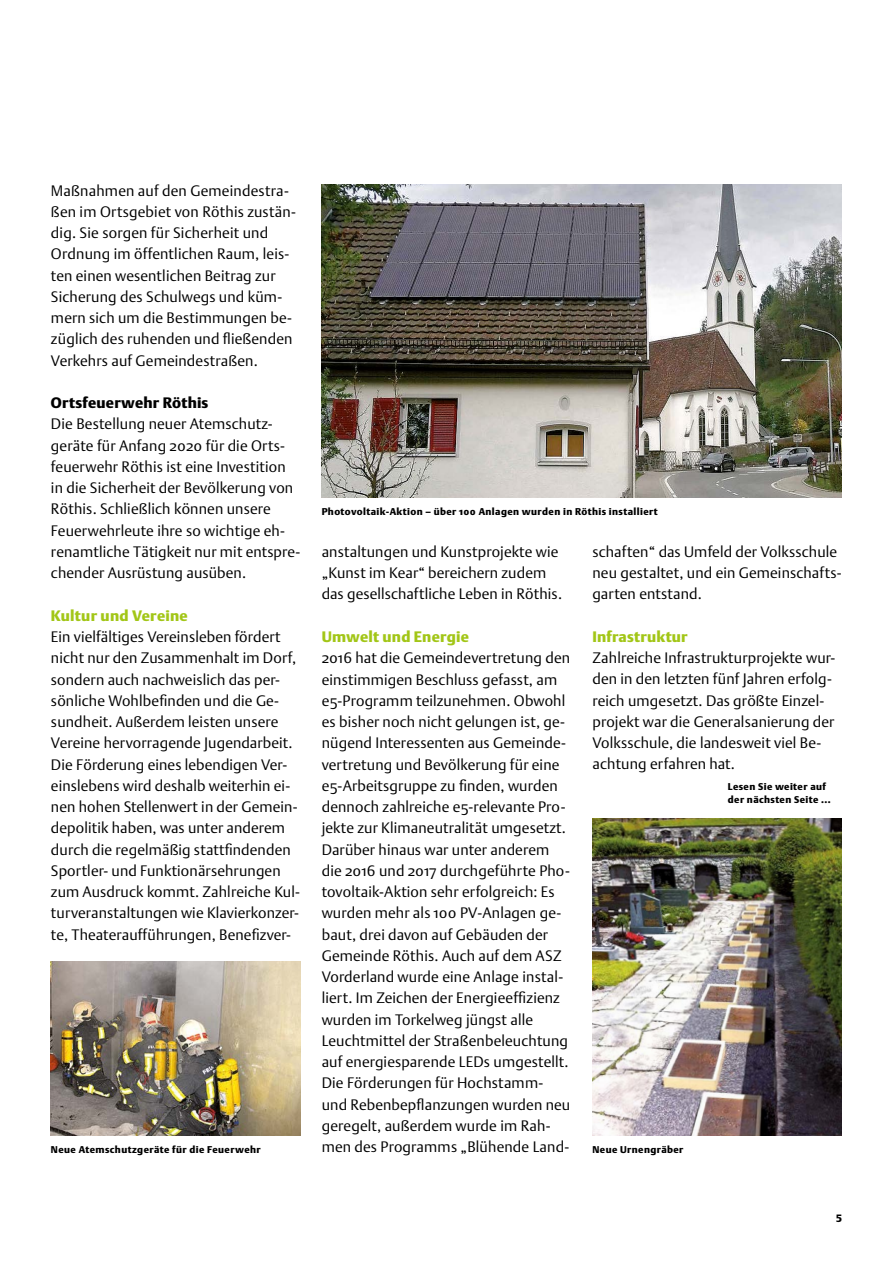
<style>
.page{position:relative;width:893px;height:1263px;background:#fff}
.page>*{position:absolute;margin:0;border:0;box-sizing:border-box;transform-origin:0 0}
.t1{font:300 15px/21.3px "DTL Argo ST";letter-spacing:.01em;color:#000}
.t2{font:900 15px "DTL Argo ST";letter-spacing:.015em;color:#a2c617}
.t3{font:900 15px "DTL Argo ST";letter-spacing:.01em;color:#000}
.t4{font:900 10.5px "DTL Argo ST";color:#000}
.t5{font:900 9.75px/12.8px "DTL Argo ST";letter-spacing:.04em;color:#000}
</style>
<div class="page">
<img style="left:322px;top:185px;width:520px;height:312px">
<img style="left:592px;top:818px;width:250px;height:317px">
<img style="left:51px;top:961px;width:249px;height:174px">
<p class="t1" style="left:51px;top:180px;width:247px">Maßnahmen auf den Gemeindestra&shy;ßen im Ortsgebiet von Röthis zustän&shy;dig. Sie sorgen für Sicherheit und Ordnung im öffentlichen Raum, leis&shy;ten einen wesentlichen Beitrag zur Sicherung des Schulwegs und küm&shy;mern sich um die Bestimmungen be&shy;züglich des ruhenden und fließenden Verkehrs auf Gemeindestraßen.</p>
<p class="t3" style="left:51px;top:394px;width:159px">Ortsfeuerwehr Röthis</p>
<p class="t1" style="left:51px;top:413px;width:251px">Die Bestellung neuer Atemschutz&shy;geräte für Anfang 2020 für die Orts&shy;feuerwehr Röthis ist eine Investition in die Sicherheit der Bevölkerung von Röthis. Schließlich können unsere Feuerwehrleute ihre so wichtige eh&shy;renamtliche Tätigkeit nur mit entspre&shy;chender Ausrüstung ausüben.</p>
<p class="t2" style="left:51px;top:606px;width:138px">Kultur und Vereine</p>
<p class="t1" style="left:51px;top:626px;width:251px">Ein vielfältiges Vereinsleben fördert nicht nur den Zusammenhalt im Dorf, sondern auch nachweislich das per&shy;sönliche Wohlbefinden und die Ge&shy;sundheit. Außerdem leisten unsere Vereine hervorragende Jugendarbeit.<br>Die Förderung eines lebendigen Ver&shy;einslebens wird deshalb weiterhin ei&shy;nen hohen Stellenwert in der Gemein&shy;depolitik haben, was unter anderem durch die regelmäßig stattfindenden Sportler- und Funktionärsehrungen zum Ausdruck kommt. Zahlreiche Kul&shy;turveranstaltungen wie Klavierkonzer&shy;te, Theateraufführungen, Benefizver-</p>
<p class="t5" style="left:322px;top:505px;width:338px">Photovoltaik-Aktion – über 100 Anlagen wurden in Röthis installiert</p>
<p class="t1" style="left:592px;top:541px;width:251px">schaften“ das Umfeld der Volksschule neu gestaltet, und ein Gemeinschafts&shy;garten entstand.</p>
<p class="t2" style="left:592px;top:628px;width:97px">Infrastruktur</p>
<p class="t1" style="left:592px;top:647px;width:245px">Zahlreiche Infrastrukturprojekte wur&shy;den in den letzten fünf Jahren erfolg&shy;reich umgesetzt. Das größte Einzel&shy;projekt war die Generalsanierung der Volksschule, die landesweit viel Be&shy;achtung erfahren hat.</p>
<p class="t1" style="left:322px;top:541px;width:242px">anstaltungen und Kunstprojekte wie „Kunst im Kear“ bereichern zudem das gesellschaftliche Leben in Röthis.</p>
<p class="t2" style="left:322px;top:628px;width:149px">Umwelt und Energie</p>
<p class="t1" style="left:322px;top:647px;width:250px">2016 hat die Gemeindevertretung den einstimmigen Beschluss gefasst, am e5-Programm teilzunehmen. Obwohl es bisher noch nicht gelungen ist, ge&shy;nügend Interessenten aus Gemeinde&shy;vertretung und Bevölkerung für eine e5-Arbeitsgruppe zu finden, wurden dennoch zahlreiche e5-relevante Pro&shy;jekte zur Klimaneutralität umgesetzt.<br>Darüber hinaus war unter anderem die 2016 und 2017 durchgeführte Pho&shy;tovoltaik-Aktion sehr erfolgreich: Es wurden mehr als 100 PV-Anlagen ge&shy;baut, drei davon auf Gebäuden der Gemeinde Röthis. Auch auf dem ASZ Vorderland wurde eine Anlage instal&shy;liert. Im Zeichen der Energieeffizienz wurden im Torkelweg jüngst alle Leuchtmittel der Straßenbeleuchtung auf energiesparende LEDs umgestellt.<br>Die Förderungen für Hochstamm&shy;und Rebenbepflanzungen wurden neu geregelt, außerdem wurde im Rah&shy;men des Programms „Blühende Land-</p>
<p class="t5" style="left:728px;top:780px;width:104px">Lesen Sie weiter auf der nächsten Seite ...</p>
<p class="t5" style="left:51px;top:1142px;width:211px">Neue Atemschutzgeräte für die Feuerwehr</p>
<p class="t5" style="left:592px;top:1142px;width:93px">Neue Urnengräber</p>
<p class="t4" style="left:836px;top:1210px;width:7px">5</p>
</div>
